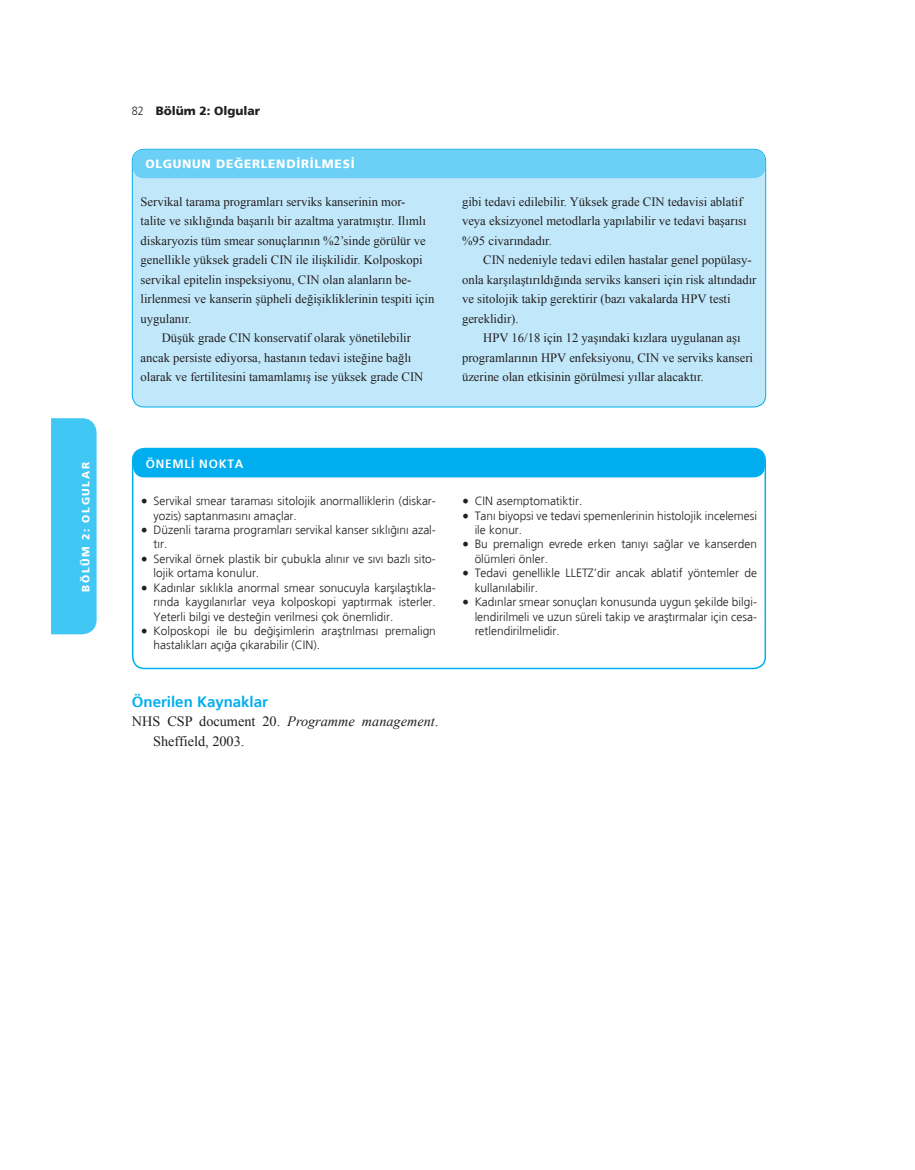
<style>
.page{position:relative;width:915px;height:1170px;background:#fff}
.page>*{position:absolute;margin:0;border:0;box-sizing:border-box;transform-origin:0 0}
.mor_başlık{font:700 15px "Frutiger";color:#00aeef}
.ANA_YAZI{font:14.25px/19.5px "Times New Roman";color:#231f20}
.t1{font:12.75px/19.5px "Times New Roman";color:#231f20}
.t2{font:300 12px/14.4px "Frutiger";color:#231f20}
.t3{font:900 12px "Frutiger";letter-spacing:.065em;color:#fff}
.t4{font:900 12px "Frutiger";color:#231f20}
.t5{font:700 12px "Frutiger";letter-spacing:.065em;color:#fff}
.t6{font:900 10.5px "Frutiger";letter-spacing:.145em;color:#fff}
.s1{font-weight:300}
.s2{font-family:"Minion Pro";font-weight:400;font-size:18px}
.s3{font-style:italic}
</style>
<div class="page">
<div style="left:51px;top:418px;width:46px;height:216px;background:#40c7f4"></div>
<div style="left:132px;top:149px;width:633px;height:258px;background:#c1e8fa;border-radius:12px"></div>
<div style="left:133px;top:150px;width:632px;height:28px;background:#6bcff6;border-radius:11px"></div>
<div style="left:132px;top:448px;width:633px;height:221px;border:2px solid #00aeef;border-radius:12px"></div>
<div style="left:133px;top:449px;width:631px;height:28px;background:#00aeef;border-radius:11px"></div>
<p class="t6" style="left:79px;top:591px;width:131px;rotate:-90deg">BÖLÜM 2: OLGULAR</p>
<p class="t4" style="left:132px;top:104px;width:130px"><span class="s1">82</span> Bölüm 2: Olgular</p>
<p class="t3" style="left:145px;top:157px;width:211px">OLGUNUN DEĞERLENDİRİLMESİ</p>
<p class="t1" style="left:140px;top:191px;width:295px">Servikal tarama programları serviks kanserinin mor-<br>talite ve sıklığında başarılı bir azaltma yaratmıştır. Ilımlı diskaryozis tüm smear sonuçlarının %2’sinde görülür ve genellikle yüksek gradeli CIN ile ilişkilidir. Kolposkopi servikal epitelin inspeksiyonu, CIN olan alanların be&shy;lirlenmesi ve kanserin şüpheli değişikliklerinin tespiti için uygulanır.</p>
<p class="t1" style="left:140px;top:328px;width:284px;text-indent:21px">Düşük grade CIN konservatif olarak yönetilebilir ancak persiste ediyorsa, hastanın tedavi isteğine bağlı olarak ve fertilitesini tamamlamış ise yüksek grade CIN</p>
<p class="t1" style="left:462px;top:191px;width:286px">gibi tedavi edilebilir. Yüksek grade CIN tedavisi ablatif veya eksizyonel metodlarla yapılabilir ve tedavi başarısı %95 civarındadır.</p>
<p class="t1" style="left:462px;top:250px;width:296px;text-indent:21px">CIN nedeniyle tedavi edilen hastalar genel popülasy&shy;onla karşılaştırıldığında serviks kanseri için risk altındadır ve sitolojik takip gerektirir (bazı vakalarda HPV testi gereklidir).</p>
<p class="t1" style="left:462px;top:328px;width:292px;text-indent:21px">HPV 16/18 için 12 yaşındaki kızlara uygulanan aşı programlarının HPV enfeksiyonu, CIN ve serviks kanseri üzerine olan etkisinin görülmesi yıllar alacaktır.</p>
<p class="t5" style="left:146px;top:456px;width:99px">ÖNEMLİ NOKTA</p>
<p class="t2" style="left:153px;top:494px;width:284px;text-indent:-13px"><span class="s2">•</span> Servikal smear taraması sitolojik anormalliklerin (diskar&shy;yozis) saptanmasını amaçlar.</p>
<p class="t2" style="left:153px;top:523px;width:284px;text-indent:-13px"><span class="s2">•</span> Düzenli tarama programları servikal kanser sıklığını azal&shy;tır.</p>
<p class="t2" style="left:153px;top:551px;width:284px;text-indent:-13px"><span class="s2">•</span> Servikal örnek plastik bir çubukla alınır ve sıvı bazlı sito&shy;lojik ortama konulur.</p>
<p class="t2" style="left:153px;top:580px;width:284px;text-align:justify;text-indent:-13px"><span class="s2">•</span> Kadınlar sıklıkla anormal smear sonucuyla karşılaştıkla&shy;rında kaygılanırlar veya kolposkopi yaptırmak isterler.<br>Yeterli bilgi ve desteğin verilmesi çok önemlidir.</p>
<p class="t2" style="left:153px;top:623px;width:284px;text-indent:-13px"><span class="s2">•</span> Kolposkopi ile bu değişimlerin araştrılması premalign hastalıkları açığa çıkarabilir (CIN).</p>
<p class="mor_başlık" style="left:132px;top:692px;width:137px">Önerilen Kaynaklar</p>
<p class="ANA_YAZI" style="left:153px;top:711px;width:286px;text-indent:-21px">NHS CSP document 20. <span class="s3">Programme management</span>.<br>Sheffield, 2003.</p>
<p class="t2" style="left:462px;top:494px;width:122px"><span class="s2">•</span> CIN asemptomatiktir.</p>
<p class="t2" style="left:474px;top:508px;width:284px;text-indent:-13px"><span class="s2">•</span> Tanı biyopsi ve tedavi spemenlerinin histolojik incelemesi ile konur.</p>
<p class="t2" style="left:474px;top:537px;width:284px;text-indent:-13px"><span class="s2">•</span> Bu premalign evrede erken tanıyı sağlar ve kanserden ölümleri önler.</p>
<p class="t2" style="left:474px;top:566px;width:284px;text-indent:-13px"><span class="s2">•</span> Tedavi genellikle LLETZ’dir ancak ablatif yöntemler de kullanılabilir.</p>
<p class="t2" style="left:474px;top:595px;width:284px;text-align:justify;text-indent:-13px"><span class="s2">•</span> Kadınlar smear sonuçları konusunda uygun şekilde bilgi&shy;lendirilmeli ve uzun süreli takip ve araştırmalar için cesa&shy;retlendirilmelidir.</p>
</div>
